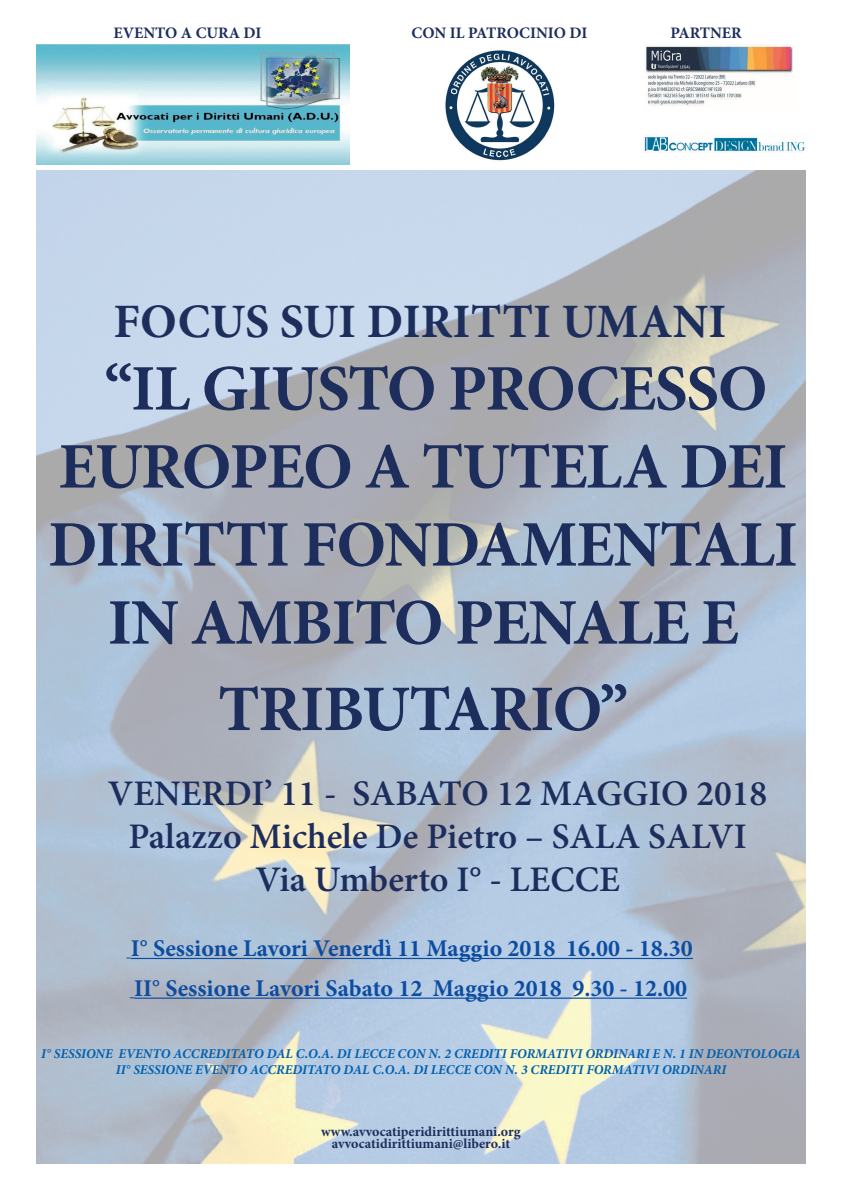
<style>
.page{position:relative;width:842px;height:1191px;background:#fff}
.page>*{position:absolute;margin:0;border:0;box-sizing:border-box;transform-origin:0 0}
.t1{font:700 65px/78px "Minion Pro";letter-spacing:-.02em;color:#1d2e5d;text-align:center}
.t2{font:700 48px "Minion Pro";color:#1d2e5d}
.t3{font:600 36px/43.2px "Minion Pro";color:#1d2e5d;text-align:center}
.t4{font:700 24px "Minion Pro";color:#0d4da1}
.t5{font:700 16px "Minion Pro";color:#1d2e5d}
.t6{font:700 14px/12.4px "Minion Pro";color:#1d2e5d;text-align:center}
.t7{font:italic 700 13.5px/16.2px "Minion Pro";color:#0160ae;text-align:center}
</style>
<div class="page">
<img style="left:36px;top:170px;width:770px;height:993px">
<img style="left:37px;top:45px;width:313px;height:119px">
<img style="left:445px;top:50px;width:110px;height:111px">
<img style="left:645px;top:45px;width:148px;height:61px">
<img style="left:643px;top:137px;width:163px;height:15px">
<hr style="left:134px;top:997px;width:553px;height:1px;background:#0d4da1">
<hr style="left:131px;top:958px;width:562px;height:1px;background:#0d4da1">
<p class="t5" style="left:113px;top:21px;width:150px">EVENTO A CURA DI</p>
<p class="t5" style="left:411px;top:21px;width:178px">CON IL PATROCINIO DI</p>
<p class="t5" style="left:671px;top:21px;width:73px">PARTNER</p>
<h2 class="t2" style="left:113px;top:288px;width:614px">FOCUS SUI DIRITTI UMANI</h2>
<h1 class="t1" style="left:48px;top:349px;width:751px">“IL GIUSTO PROCESSO<br>EUROPEO A TUTELA DEI<br>DIRITTI FONDAMENTALI<br>IN AMBITO PENALE E</h1>
<h1 class="t1" style="left:218px;top:669px;width:412px">TRIBUTARIO”</h1>
<h3 class="t3" style="left:108px;top:771px;width:661px">VENERDI’ 11 - SABATO 12 MAGGIO 2018<br>Palazzo Michele De Pietro – SALA SALVI<br>Via Umberto I° - LECCE</h3>
<h3 class="t4" style="left:131px;top:931px;width:564px">I° Sessione Lavori Venerdì 11 Maggio 2018 16.00 - 18.30</h3>
<h3 class="t4" style="left:134px;top:971px;width:555px">II° Sessione Lavori Sabato 12 Maggio 2018 9.30 - 12.00</h3>
<p class="t7" style="left:41px;top:1045px;width:761px">I° SESSIONE EVENTO ACCREDITATO DAL C.O.A. DI LECCE CON N. 2 CREDITI FORMATIVI ORDINARI E N. 1 IN DEONTOLOGIA<br>II° SESSIONE EVENTO ACCREDITATO DAL C.O.A. DI LECCE CON N. 3 CREDITI FORMATIVI ORDINARI</p>
<p class="t6" style="left:321px;top:1125px;width:201px">www.avvocatiperidirittiumani.org avvocatidirittiumani@libero.it</p>
</div>
